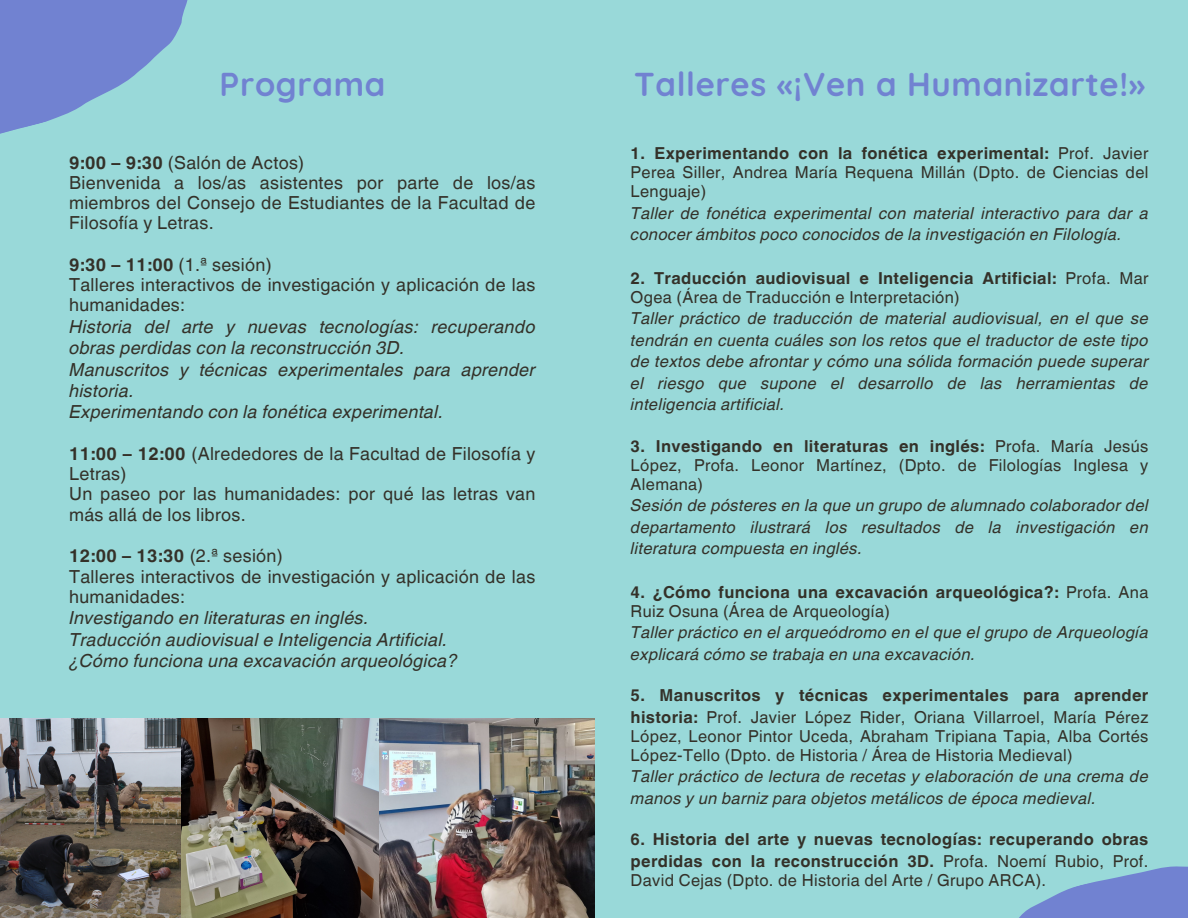
<style>
.page{position:relative;width:1188px;height:918px;background:#99d9d9}
.page>*{position:absolute;margin:0;border:0;box-sizing:border-box;transform-origin:0 0}
.t1{font:700 33px "Quicksand";letter-spacing:.02em;color:#7182d1}
.t2{font:18px/20.2px "Helvetica World";letter-spacing:.015em;color:#343129}
.t3{font:italic 18px/21.3px "Helvetica World";letter-spacing:.015em;color:#343129}
.t4{font:700 18px "Helvetica World";letter-spacing:.015em;color:#343129}
.t5{font:italic 16.5px/21.3px "Helvetica World";letter-spacing:.02em;color:#343129}
.t6{font:700 16.5px/19.2px "Helvetica World";letter-spacing:.02em;color:#343129}
.t7{font:16.5px/19.2px "Helvetica World";letter-spacing:.02em;color:#343129;text-align:justify}
.s1{font-weight:700}
.s2{font-weight:400}
</style>
<div class="page">
<svg style="left:1019px;top:866px;width:169px;height:52px"></svg>
<img style="left:0;top:719px;width:594px;height:199px">
<svg style="left:0;top:0;width:188px;height:134px"></svg>
<p class="t1" style="left:220px;top:63px;width:167px">Programa</p>
<p class="t1" style="left:634px;top:63px;width:513px">Talleres «¡Ven a Humanizarte!»</p>
<p class="t2" style="left:69px;top:152px;width:237px"><span class="s1">9:00 – 9:30</span> (Salón de Actos)</p>
<p class="t2" style="left:69px;top:172px;width:468px;text-align:justify">Bienvenida a los/as asistentes por parte de los/as miembros del Consejo de Estudiantes de la Facultad de Filosofía y Letras.</p>
<p class="t2" style="left:69px;top:255px;width:204px"><span class="s1">9:30 – 11:00</span> (1.ª sesión)</p>
<p class="t2" style="left:69px;top:275px;width:468px">Talleres interactivos de investigación y aplicación de las humanidades:</p>
<p class="t3" style="left:69px;top:314px;width:468px">Historia del arte y nuevas tecnologías: recuperando obras perdidas con la reconstrucción 3D.</p>
<h1 class="t3" style="left:69px;top:357px;width:468px">Manuscritos y técnicas experimentales para aprender historia.</h1>
<p class="t3" style="left:69px;top:399px;width:376px">Experimentando con la fonética experimental.</p>
<p class="t2" style="left:69px;top:444px;width:468px"><span class="s1">11:00 – 12:00</span> (Alrededores de la Facultad de Filosofía y<br>Letras)</p>
<p class="t2" style="left:69px;top:484px;width:468px">Un paseo por las humanidades: por qué las letras van más allá de los libros.</p>
<p class="t4" style="left:69px;top:541px;width:215px">12:00 – 13:30 <span class="s2">(2.ª sesión)</span></p>
<p class="t2" style="left:69px;top:566px;width:468px">Talleres interactivos de investigación y aplicación de las humanidades:</p>
<p class="t3" style="left:69px;top:605px;width:301px">Investigando en literaturas en inglés.</p>
<p class="t3" style="left:69px;top:627px;width:380px">Traducción audiovisual e Inteligencia Artificial.</p>
<p class="t3" style="left:69px;top:648px;width:390px">¿Cómo funciona una excavación arqueológica?</p>
<p class="t7" style="left:631px;top:144px;width:519px"><span class="s1">1. Experimentando con la fonética experimental:</span> Prof. Javier Perea Siller, Andrea María Requena Millán (Dpto. de Ciencias del Lenguaje)</p>
<p class="t5" style="left:631px;top:200px;width:519px">Taller de fonética experimental con material interactivo para dar a conocer ámbitos poco conocidos de la investigación en Filología.</p>
<p class="t6" style="left:631px;top:267px;width:519px">2. Traducción audiovisual e Inteligencia Artificial: <span class="s2">Profa. Mar<br>Ogea (Área de Traducción e Interpretación)</span></p>
<p class="t5" style="left:631px;top:306px;width:519px;text-align:justify">Taller práctico de traducción de material audiovisual, en el que se tendrán en cuenta cuáles son los retos que el traductor de este tipo de textos debe afrontar y cómo una sólida formación puede superar el riesgo que supone el desarrollo de las herramientas de inteligencia artificial.</p>
<p class="t7" style="left:631px;top:436px;width:519px"><span class="s1">3. Investigando en literaturas en inglés:</span> Profa. María Jesús López, Profa. Leonor Martínez, (Dpto. de Filologías Inglesa y Alemana)</p>
<p class="t5" style="left:631px;top:493px;width:519px;text-align:justify">Sesión de pósteres en la que un grupo de alumnado colaborador del departamento ilustrará los resultados de la investigación en literatura compuesta en inglés.</p>
<p class="t6" style="left:631px;top:581px;width:519px">4. ¿Cómo funciona una excavación arqueológica?: <span class="s2">Profa. Ana<br>Ruiz Osuna (Área de Arqueología)</span></p>
<p class="t5" style="left:631px;top:620px;width:519px">Taller práctico en el arqueódromo en el que el grupo de Arqueología explicará cómo se trabaja en una excavación.</p>
<p class="t6" style="left:631px;top:683px;width:519px;line-height:21.3px">5. Manuscritos y técnicas experimentales para aprender historia: <span class="s2">Prof. Javier López Rider, Oriana Villarroel, María Pérez</span></p>
<p class="t7" style="left:631px;top:726px;width:519px">López, Leonor Pintor Uceda, Abraham Tripiana Tapia, Alba Cortés<br>López-Tello (Dpto. de Historia / Área de Historia Medieval)</p>
<p class="t5" style="left:631px;top:764px;width:519px">Taller práctico de lectura de recetas y elaboración de una crema de manos y un barniz para objetos metálicos de época medieval.</p>
<p class="t6" style="left:631px;top:827px;width:519px;line-height:21.3px">6. Historia del arte y nuevas tecnologías: recuperando obras perdidas con la reconstrucción 3D. <span class="s2">Profa. Noemí Rubio, Prof.</span></p>
<p class="t7" style="left:631px;top:870px;width:417px">David Cejas (Dpto. de Historia del Arte / Grupo ARCA).</p>
</div>
